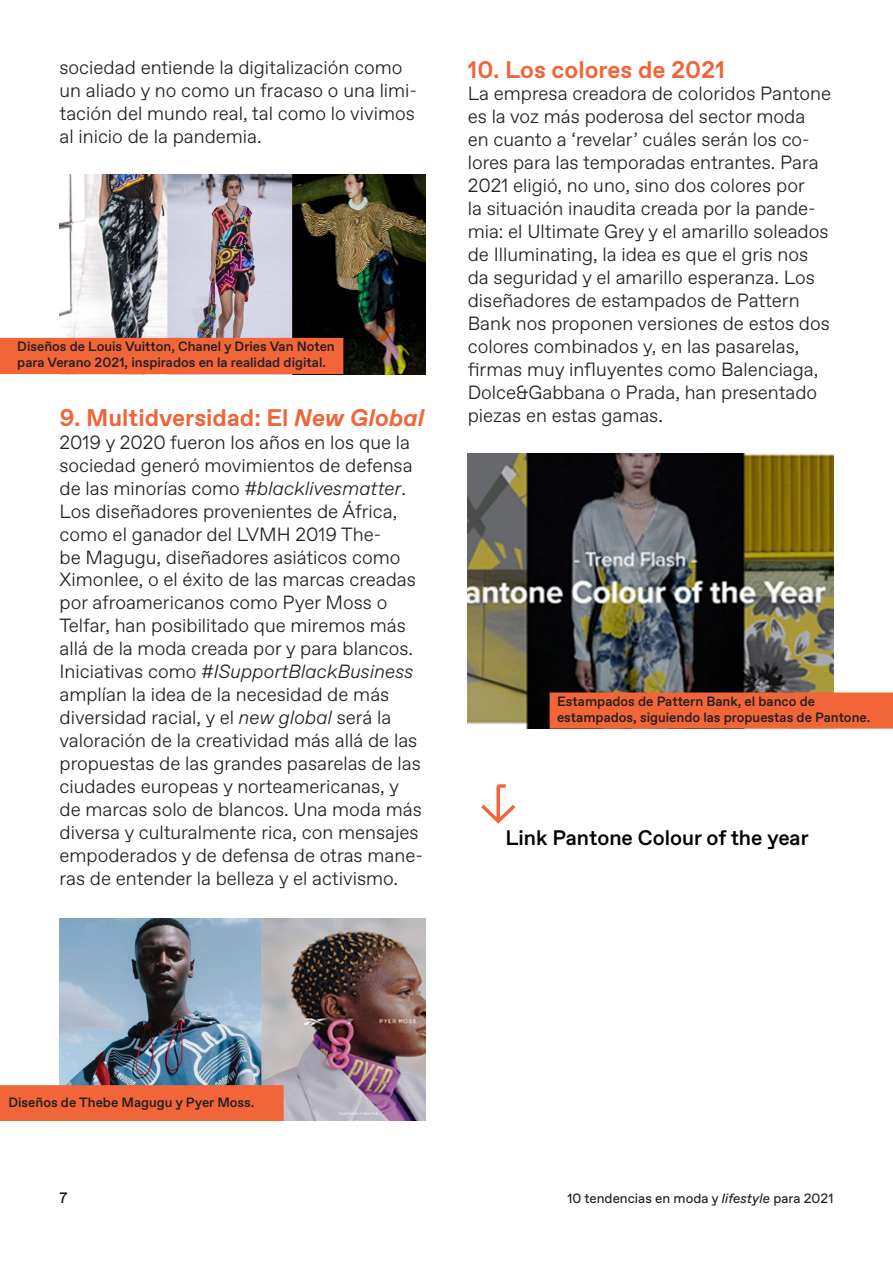
<style>
.page{position:relative;width:893px;height:1263px;background:#fff}
.page>*{position:absolute;margin:0;border:0;box-sizing:border-box;transform-origin:0 0}
.t1{font:700 24px "Favorit";color:#ee663a}
.t2{font:500 21px "Favorit";color:#000}
.t3{font:300 19.2px/23px "Favorit";color:#231f20}
.t4{font:15px "Favorit";color:#000}
.t5{font:500 13.5px/16.2px "Favorit";color:#231f20}
.t6{font:13.5px "Favorit";color:#231f20}
.s1{font-style:italic}
</style>
<div class="page">
<img style="left:468px;top:453px;width:365px;height:275px">
<img style="left:60px;top:919px;width:365px;height:201px">
<img style="left:60px;top:175px;width:365px;height:199px">
<div style="left:1px;top:339px;width:342px;height:34px;background:#f26539"></div>
<div style="left:0;top:338px;width:343px;height:36px;border:2px solid #f26539"></div>
<div style="left:1px;top:1086px;width:282px;height:34px;background:#f26539"></div>
<div style="left:0;top:1085px;width:284px;height:36px;border:2px solid #f26539"></div>
<div style="left:550px;top:693px;width:342px;height:35px;background:#f26539"></div>
<div style="left:550px;top:692px;width:343px;height:37px;border:2px solid #f26539"></div>
<svg style="left:481px;top:784px;width:34px;height:40px"></svg>
<p class="t3" style="left:60px;top:55px;width:359px">sociedad entiende la digitalización como un aliado y no como un fracaso o una limi&shy;tación del mundo real, tal como lo vivimos al inicio de la pandemia.</p>
<p class="t5" style="left:17px;top:338px;width:319px">Diseños de Louis Vuitton, Chanel y Dries Van Noten para Verano 2021, inspirados en la realidad digital.</p>
<p class="t1" style="left:60px;top:401px;width:366px">9. Multidversidad: El <span class="s1">New Global</span></p>
<p class="t3" style="left:60px;top:430px;width:365px">2019 y 2020 fueron los años en los que la sociedad generó movimientos de defensa de las minorías como <span class="s1">#blacklivesmatter</span>.<br>Los diseñadores provenientes de África, como el ganador del LVMH 2019 The-<br>be Magugu, diseñadores asiáticos como Ximonlee, o el éxito de las marcas creadas por afroamericanos como Pyer Moss o Telfar, han posibilitado que miremos más allá de la moda creada por y para blancos.<br>Iniciativas como <span class="s1">#ISupportBlackBusiness </span>amplían la idea de la necesidad de más diversidad racial, y el <span class="s1">new global</span> será la valoración de la creatividad más allá de las propuestas de las grandes pasarelas de las ciudades europeas y norteamericanas, y de marcas solo de blancos. Una moda más diversa y culturalmente rica, con mensajes empoderados y de defensa de otras mane&shy;ras de entender la belleza y el activismo.</p>
<p class="t1" style="left:468px;top:53px;width:259px">10. Los colores de 2021</p>
<p class="t3" style="left:468px;top:82px;width:365px">La empresa creadora de coloridos Pantone es la voz más poderosa del sector moda<br>en cuanto a ‘revelar’ cuáles serán los co&shy;lores para las temporadas entrantes. Para 2021 eligió, no uno, sino dos colores por<br>la situación inaudita creada por la pande&shy;mia: el Ultimate Grey y el amarillo soleados de Illuminating, la idea es que el gris nos da seguridad y el amarillo esperanza. Los diseñadores de estampados de Pattern Bank nos proponen versiones de estos dos colores combinados y, en las pasarelas, firmas muy influyentes como Balenciaga, Dolce&amp;Gabbana o Prada, han presentado piezas en estas gamas.</p>
<p class="t5" style="left:557px;top:693px;width:259px">Estampados de Pattern Bank, el banco de</p>
<p class="t5" style="left:557px;top:709px;width:315px">estampados, siguiendo las propuestas de Pantone.</p>
<p class="t2" style="left:505px;top:823px;width:305px">Link Pantone Colour of the year</p>
<p class="t5" style="left:9px;top:1094px;width:247px">Diseños de Thebe Magugu y Pyer Moss.</p>
<p class="t4" style="left:60px;top:1188px;width:10px">7</p>
<p class="t6" style="left:567px;top:1190px;width:268px">10 tendencias en moda y <span class="s1">lifestyle</span> para 2021</p>
</div>
